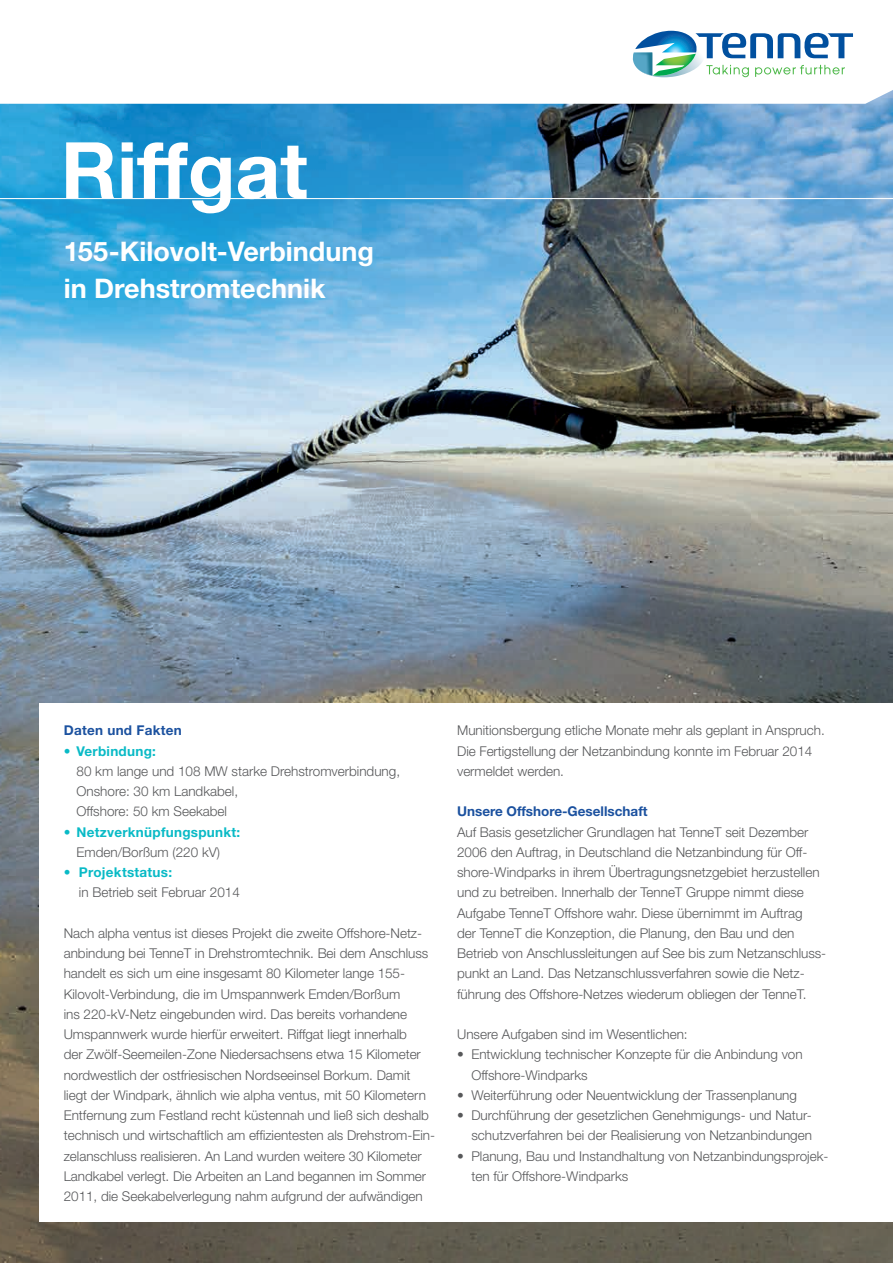
<style>
.page{position:relative;width:893px;height:1263px;background:#fff}
.page>*{position:absolute;margin:0;border:0;box-sizing:border-box;transform-origin:0 0}
.t1{font:700 78px "Helvetica Neue LT";color:#fff}
.t2{font:700 27px/37.5px "Helvetica Neue LT";color:#fff}
.t3{font:300 13.5px/20.2px "Helvetica Neue LT";letter-spacing:-.005em;color:#57585a}
.t4{font:700 13.5px "Helvetica Neue LT";letter-spacing:.02em;color:#09bac6}
.t5{font:700 13.5px "Helvetica Neue LT";color:#1b519f}
.t6{font:700 13.5px "Helvetica Neue LT";letter-spacing:.02em;color:#1b519f}
</style>
<div class="page">
<img style="left:0;top:104px;width:893px;height:1159px">
<div style="left:40px;top:703px;width:853px;height:518px;background:#fff"></div>
<hr style="left:0;top:198px;width:893px;height:1px;background:#fff">
<svg style="left:0;top:30px;width:893px;height:74px"></svg>
<svg style="left:630px;top:31px;width:223px;height:48px"></svg>
<h1 class="t1" style="left:61px;top:122px;width:248px">Riffgat</h1>
<h2 class="t2" style="left:64px;top:232px;width:312px">155-Kilovolt-Verbindung in Drehstromtechnik</h2>
<p class="t6" style="left:64px;top:722px;width:120px">Daten und Fakten</p>
<p class="t4" style="left:64px;top:742px;width:94px">• Verbindung:</p>
<p class="t3" style="left:77px;top:761px;width:325px">80 km lange und 108 MW starke Drehstromverbindung,<br>Onshore: 30 km Landkabel,<br>Offshore: 50 km Seekabel</p>
<p class="t4" style="left:64px;top:823px;width:178px">• Netzverknüpfungspunkt:</p>
<p class="t3" style="left:77px;top:842px;width:145px">Emden/Borßum (220 kV)</p>
<p class="t4" style="left:64px;top:864px;width:110px">• Projektstatus:</p>
<p class="t3" style="left:79px;top:882px;width:163px">in Betrieb seit Februar 2014</p>
<p class="t3" style="left:64px;top:923px;width:373px">Nach alpha ventus ist dieses Projekt die zweite Offshore-Netz&shy;anbindung bei TenneT in Drehstromtechnik. Bei dem Anschluss handelt es sich um eine insgesamt 80 Kilometer lange 155- Kilovolt-Verbindung, die im Umspannwerk Emden/Borßum<br>ins 220-kV-Netz eingebunden wird. Das bereits vorhandene Umspannwerk wurde hierfür erweitert. Riffgat liegt innerhalb<br>der Zwölf-Seemeilen-Zone Niedersachsens etwa 15 Kilometer nordwestlich der ostfriesischen Nordseeinsel Borkum. Damit liegt der Windpark, ähnlich wie alpha ventus, mit 50 Kilometern Entfernung zum Festland recht küstennah und ließ sich deshalb technisch und wirtschaftlich am effizientesten als Drehstrom-Ein&shy;zelanschluss realisieren. An Land wurden weitere 30 Kilometer Landkabel verlegt. Die Arbeiten an Land begannen im Sommer 2011, die Seekabelverlegung nahm aufgrund der aufwändigen</p>
<p class="t3" style="left:457px;top:720px;width:369px">Munitionsbergung etliche Monate mehr als geplant in Anspruch.<br>Die Fertigstellung der Netzanbindung konnte im Februar 2014 vermeldet werden.</p>
<p class="t5" style="left:457px;top:803px;width:192px">Unsere Offshore-Gesellschaft</p>
<p class="t3" style="left:457px;top:821px;width:371px">Auf Basis gesetzlicher Grundlagen hat TenneT seit Dezember 2006 den Auftrag, in Deutschland die Netzanbindung für Off&shy;shore-Windparks in ihrem Übertragungsnetzgebiet herzustellen und zu betreiben. Innerhalb der TenneT Gruppe nimmt diese Aufgabe TenneT Offshore wahr. Diese übernimmt im Auftrag<br>der TenneT die Konzeption, die Planung, den Bau und den Betrieb von Anschlussleitungen auf See bis zum Netzanschluss&shy;punkt an Land. Das Netzanschlussverfahren sowie die Netz&shy;führung des Offshore-Netzes wiederum obliegen der TenneT.</p>
<p class="t3" style="left:457px;top:1024px;width:232px">Unsere Aufgaben sind im Wesentlichen:</p>
<p class="t3" style="left:471px;top:1044px;width:333px;text-indent:-14px">• Entwicklung technischer Konzepte für die Anbindung von<br>Offshore-Windparks</p>
<p class="t3" style="left:457px;top:1085px;width:341px">• Weiterführung oder Neuentwicklung der Trassenplanung</p>
<p class="t3" style="left:457px;top:1105px;width:356px;text-align:right">• Durchführung der gesetzlichen Genehmigungs- und Natur&shy;schutzverfahren bei der Realisierung von Netzanbindungen</p>
<p class="t3" style="left:471px;top:1145px;width:359px;text-indent:-14px">• Planung, Bau und Instandhaltung von Netzanbindungsprojek&shy;ten für Offshore-Windparks</p>
</div>
